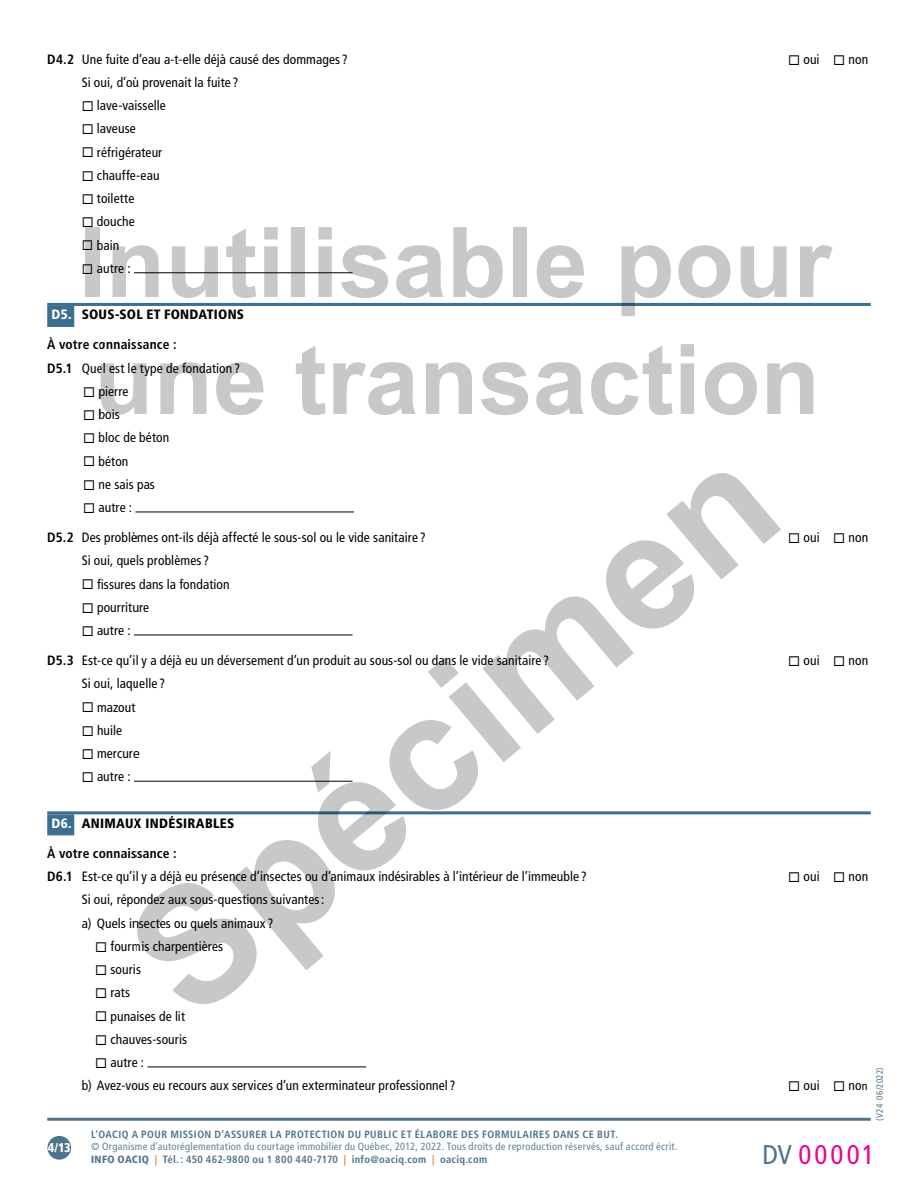
<style>
.page{position:relative;width:918px;height:1188px;background:#fff}
.page>*{position:absolute;margin:0;border:0;box-sizing:border-box;transform-origin:0 0}
.t1{font:condensed 27px "Frutiger LT Std";letter-spacing:.115em;color:#ec008c}
.t2{font:condensed 13.5px/23.2px "Frutiger LT Std";letter-spacing:.005em;color:#000}
.t3{font:900 condensed 13.5px "Frutiger LT Std";letter-spacing:.02em;color:#000}
.t4{font:900 condensed 12.75px "Frutiger LT Std";color:#fff}
.t5{font:condensed 10.5px/12.6px "Frutiger LT Std";letter-spacing:.03em;color:#5f8196}
.t6{font:700 condensed 10.5px "Frutiger LT Std";letter-spacing:.045em;color:#4e738a}
.t7{font:condensed 9px "Frutiger LT Std";letter-spacing:.02em;color:#4e738a}
.s1{font-weight:700}
.s2{color:#fff}
.s3{font-size:12px}
.s4{font-weight:900;color:#4e738a}
.s5{font-weight:700;color:#ee7623}
.s6{font-weight:700;color:#4e738a}
.s7{color:#4e738a}
</style>
<div class="page">
<div style="left:47px;top:1136px;width:24px;height:24px;background:#4e738a;border-radius:50%"></div>
<hr style="left:47px;top:1118px;width:824px;height:3px;background:#4e738a">
<hr style="left:47px;top:303px;width:824px;height:3px;background:#3b6e8f">
<div style="left:47px;top:306px;width:27px;height:21px;background:#3b6e8f"></div>
<hr style="left:47px;top:811px;width:824px;height:3px;background:#3b6e8f">
<div style="left:47px;top:814px;width:27px;height:21px;background:#3b6e8f"></div>
<hr style="left:134px;top:273px;width:219px;height:1px;background:#000">
<hr style="left:135px;top:512px;width:219px;height:1px;background:#000">
<hr style="left:134px;top:635px;width:219px;height:1px;background:#000">
<hr style="left:134px;top:781px;width:219px;height:1px;background:#000">
<hr style="left:147px;top:1067px;width:219px;height:1px;background:#000">
<svg style="left:137px;top:473px;width:644px;height:531px"></svg>
<div style="left:85px;top:227px;width:14px;height:70px;background:#c9c8c8"></div>
<svg style="left:113px;top:245px;width:46px;height:52px"></svg>
<svg style="left:172px;top:246px;width:46px;height:52px"></svg>
<svg style="left:226px;top:229px;width:30px;height:69px"></svg>
<svg style="left:264px;top:227px;width:14px;height:70px"></svg>
<div style="left:291px;top:227px;width:14px;height:70px;background:#c9c8c8"></div>
<svg style="left:318px;top:227px;width:14px;height:70px"></svg>
<svg style="left:341px;top:245px;width:47px;height:53px"></svg>
<svg style="left:396px;top:245px;width:48px;height:53px"></svg>
<svg style="left:453px;top:227px;width:50px;height:71px"></svg>
<div style="left:514px;top:227px;width:13px;height:70px;background:#c9c8c8"></div>
<svg style="left:537px;top:245px;width:47px;height:53px"></svg>
<svg style="left:622px;top:245px;width:49px;height:71px"></svg>
<svg style="left:678px;top:245px;width:53px;height:53px"></svg>
<svg style="left:741px;top:246px;width:46px;height:52px"></svg>
<svg style="left:800px;top:245px;width:33px;height:52px"></svg>
<svg style="left:101px;top:363px;width:46px;height:52px"></svg>
<svg style="left:160px;top:362px;width:47px;height:52px"></svg>
<svg style="left:216px;top:362px;width:48px;height:53px"></svg>
<svg style="left:296px;top:346px;width:30px;height:69px"></svg>
<svg style="left:333px;top:362px;width:83px;height:53px"></svg>
<svg style="left:426px;top:362px;width:46px;height:52px"></svg>
<svg style="left:481px;top:362px;width:47px;height:53px"></svg>
<svg style="left:536px;top:362px;width:48px;height:53px"></svg>
<svg style="left:591px;top:346px;width:82px;height:69px"></svg>
<svg style="left:681px;top:344px;width:13px;height:70px"></svg>
<svg style="left:705px;top:362px;width:52px;height:53px"></svg>
<svg style="left:767px;top:362px;width:46px;height:52px"></svg>
<p class="t2" style="left:47px;top:48px;width:302px"><span class="s1">D4.2</span> Une fuite d’eau a-t-elle déjà causé des dommages ?</p>
<p class="t2" style="left:788px;top:48px;width:82px">◻ oui ◻ non</p>
<p class="t2" style="left:82px;top:71px;width:158px">Si oui, d’où provenait la fuite ?</p>
<p class="t2" style="left:82px;top:94px;width:86px">◻ lave-vaisselle</p>
<p class="t2" style="left:82px;top:117px;width:56px">◻ laveuse</p>
<p class="t2" style="left:82px;top:141px;width:82px">◻ réfrigérateur</p>
<p class="t2" style="left:82px;top:164px;width:79px">◻ chauffe-eau</p>
<p class="t2" style="left:82px;top:187px;width:54px">◻ toilette</p>
<p class="t2" style="left:82px;top:210px;width:55px">◻ douche</p>
<p class="t2" style="left:82px;top:234px;width:39px">◻ bain</p>
<p class="t2" style="left:82px;top:257px;width:50px">◻ autre :</p>
<p class="t3" style="left:52px;top:307px;width:194px"><span class="s2">D5.</span> SOUS-SOL ET FONDATIONS</p>
<p class="t2" style="left:47px;top:333px;width:194px"><span class="s1">À votre connaissance :<br>D5.1</span> Quel est le type de fondation ?</p>
<p class="t2" style="left:83px;top:380px;width:47px">◻ pierre</p>
<p class="t2" style="left:83px;top:403px;width:38px">◻ bois</p>
<p class="t2" style="left:83px;top:426px;width:87px">◻ bloc de béton</p>
<p class="t2" style="left:83px;top:449px;width:47px">◻ béton</p>
<p class="t2" style="left:83px;top:473px;width:73px">◻ ne sais pas</p>
<p class="t2" style="left:83px;top:496px;width:50px">◻ autre :</p>
<p class="t2" style="left:47px;top:526px;width:380px"><span class="s1">D5.2</span> Des problèmes ont-ils déjà affecté le sous-sol ou le vide sanitaire ?</p>
<p class="t2" style="left:788px;top:526px;width:82px">◻ oui ◻ non</p>
<p class="t2" style="left:82px;top:549px;width:129px">Si oui, quels problèmes ?</p>
<p class="t2" style="left:82px;top:572px;width:149px">◻ fissures dans la fondation</p>
<p class="t2" style="left:82px;top:596px;width:69px">◻ pourriture</p>
<p class="t2" style="left:82px;top:619px;width:50px">◻ autre :</p>
<p class="t2" style="left:47px;top:649px;width:504px"><span class="s1">D5.3</span> Est-ce qu’il y a déjà eu un déversement d’un produit au sous-sol ou dans le vide sanitaire ?</p>
<p class="t2" style="left:788px;top:649px;width:82px">◻ oui ◻ non</p>
<p class="t2" style="left:82px;top:672px;width:85px">Si oui, laquelle ?</p>
<p class="t2" style="left:82px;top:695px;width:55px">◻ mazout</p>
<p class="t2" style="left:82px;top:719px;width:42px">◻ huile</p>
<p class="t2" style="left:82px;top:742px;width:59px">◻ mercure</p>
<p class="t2" style="left:82px;top:765px;width:50px">◻ autre :</p>
<p class="t3" style="left:52px;top:815px;width:184px"><span class="s2">D6.</span> ANIMAUX INDÉSIRABLES</p>
<p class="t2" style="left:47px;top:842px;width:541px"><span class="s1">À votre connaissance :<br>D6.1</span> Est-ce qu’il y a déjà eu présence d’insectes ou d’animaux indésirables à l’intérieur de l’immeuble ?</p>
<p class="t2" style="left:788px;top:865px;width:82px">◻ oui ◻ non</p>
<p class="t2" style="left:82px;top:888px;width:244px">Si oui, répondez aux sous-questions suivantes: a) Quels insectes ou quels animaux ?</p>
<p class="t2" style="left:95px;top:935px;width:129px">◻ fourmis charpentières</p>
<p class="t2" style="left:95px;top:958px;width:47px">◻ souris</p>
<p class="t2" style="left:95px;top:981px;width:36px">◻ rats</p>
<p class="t2" style="left:95px;top:1004px;width:91px">◻ punaises de lit</p>
<p class="t2" style="left:95px;top:1028px;width:93px">◻ chauves-souris</p>
<p class="t2" style="left:82px;top:1051px;width:375px;text-indent:13px">◻ autre :<br>b) Avez-vous eu recours aux services d’un exterminateur professionnel ?</p>
<p class="t2" style="left:788px;top:1074px;width:81px">◻ oui ◻ no<span class="s3">n</span></p>
<p class="t7" style="left:874px;top:1121px;width:55px;rotate:-90deg">(V24 06/2022)</p>
<p class="t4" style="left:48px;top:1140px;width:24px">4/13</p>
<p class="t6" style="left:91px;top:1128px;width:529px">L’OACIQ A POUR MISSION D’ASSURER LA PROTECTION DU PUBLIC ET ÉLABORE DES FORMULAIRES DANS CE BUT.</p>
<p class="t5" style="left:91px;top:1141px;width:588px">© Organisme d’autoréglementation du courtage immobilier du Québec, 2012, 2022. Tous droits de reproduction réservés, sauf accord écrit.<br><span class="s4">INFO OACIQ</span> <span class="s5">|</span> <span class="s6">Tél. : 450 462-9800 ou 1 800 440-7170</span> <span class="s5">|</span> <span class="s6">info@oaciq.com</span> <span class="s5">|</span> <span class="s6">oaciq.com</span></p>
<h1 class="t1" style="left:762px;top:1139px;width:114px"><span class="s7">DV</span> 00001</h1>
</div>
